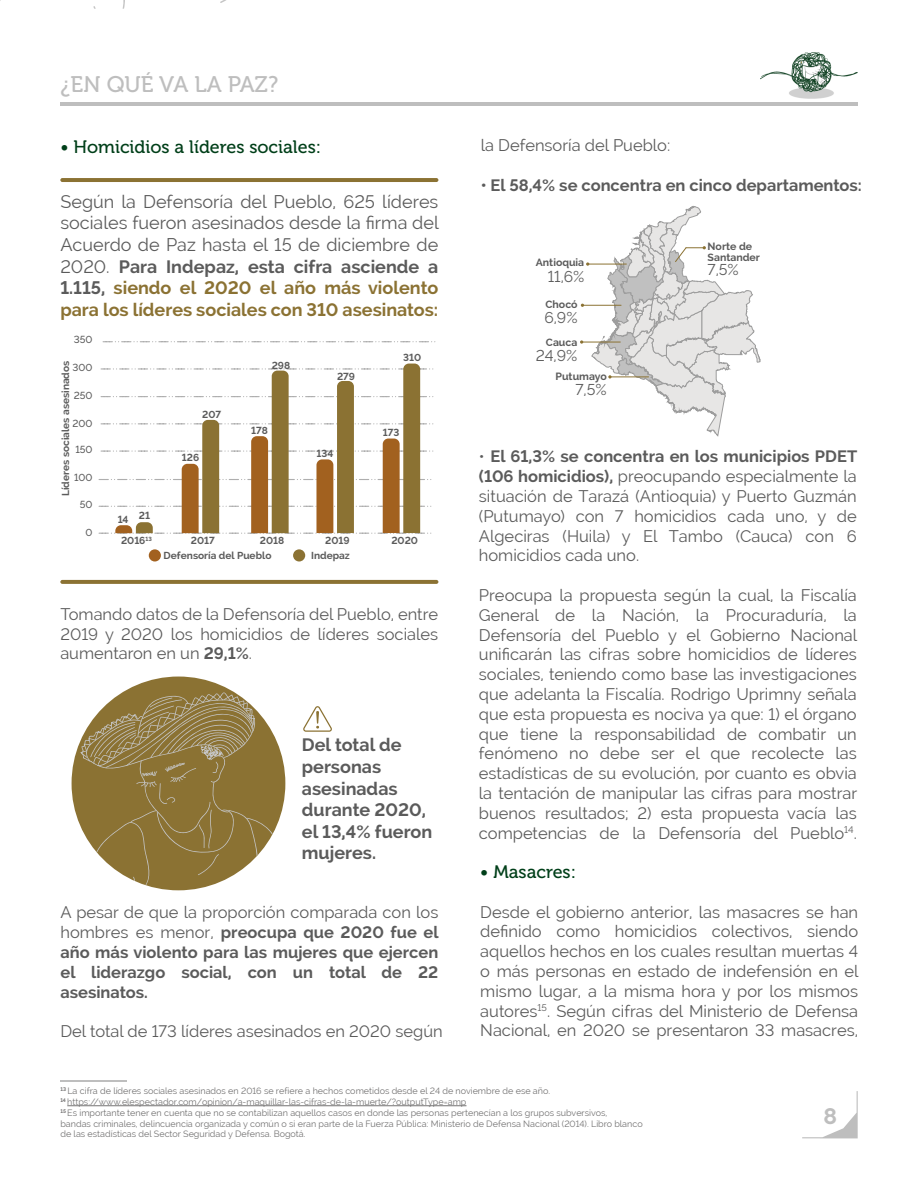
<style>
.page{position:relative;width:918px;height:1188px;background:#fff}
.page>*{position:absolute;margin:0;border:0;box-sizing:border-box;transform-origin:0 0}
.t1{font:22.5px "Museo 500";color:#bebebe}
.t2{font:700 22.5px "Raleway";color:#bebebe}
.t3{font:18px/21.6px "Raleway";color:#5b5b5b;text-align:justify}
.t4{font:700 18px/21.6px "Raleway";color:#5b5b5b}
.t5{font:18px "Museo 500";color:#003f19}
.t6{font:16.5px/19.8px "Raleway";color:#5b5b5b;text-align:justify}
.t7{font:700 16.5px/19.8px "Raleway";color:#5b5b5b;text-align:justify}
.t8{font:15.6px "Raleway";color:#5b5b5b}
.t9{font:700 10.5px/10.4px "Raleway";color:#5b5b5b}
.t10{font:700 10.2px "Raleway";color:#5b5b5b}
.t11{font:500 10.2px "Raleway";color:#5b5b5b}
.t12{font:9px/10.8px "Raleway";color:#747373}
.s1{font-weight:700}
.s2{font-weight:700;color:#8b7233}
.s3{font-weight:400}
</style>
<div class="page">
<svg style="left:802px;top:1091px;width:56px;height:47px"></svg>
<hr style="left:60px;top:102px;width:798px;height:3px;background:#bebebe">
<img style="left:760px;top:53px;width:98px;height:46px">
<hr style="left:67px;top:1105px;width:399px;height:1px;background:#747373">
<hr style="left:60px;top:1081px;width:67px;height:1px;background:#bebebe">
<svg style="left:0;top:0;width:125px;height:9px"></svg>
<svg style="left:220px;top:0;width:6px;height:3px"></svg>
<svg style="left:103px;top:341px;width:333px;height:1px"></svg>
<svg style="left:99px;top:364px;width:335px;height:170px"></svg>
<div style="left:149px;top:549px;width:12px;height:13px;background:#a2611f;border-radius:50%"></div>
<div style="left:293px;top:549px;width:12px;height:13px;background:#8b7233;border-radius:50%"></div>
<svg style="left:303px;top:706px;width:29px;height:26px"></svg>
<hr style="left:60px;top:178px;width:378px;height:4px;background:#8b7233;border-radius:2px">
<svg style="left:60px;top:580px;width:378px;height:4px;background:#8d7538"></svg>
<div style="left:72px;top:677px;width:213px;height:213px;background:#8b7233;border-radius:50%"></div>
<svg style="left:72px;top:692px;width:213px;height:199px"></svg>
<svg style="left:580px;top:206px;width:181px;height:231px"></svg>
<h1 class="t1" style="left:60px;top:72px;width:219px">¿EN QUÉ VA LA PAZ?</h1>
<p class="t5" style="left:60px;top:137px;width:262px">• Homicidios a líderes sociales:</p>
<p class="t3" style="left:60px;top:191px;width:380px">Según la Defensoría del Pueblo, 625 líderes sociales fueron asesinados desde la firma del Acuerdo de Paz hasta el 15 de diciembre de 2020. <span class="s1">Para Indepaz, esta cifra asciende a 1.115,</span> <span class="s2">siendo el 2020 el año más violento para los líderes sociales con 310 asesinatos:</span></p>
<p class="t11" style="left:74px;top:334px;width:20px">350</p>
<p class="t10" style="left:60px;top:496px;width:137px;rotate:-90deg">Líderes sociales asesinados</p>
<p class="t11" style="left:73px;top:361px;width:22px">300</p>
<p class="t11" style="left:74px;top:389px;width:20px">250</p>
<p class="t11" style="left:73px;top:417px;width:22px">200</p>
<p class="t11" style="left:75px;top:444px;width:19px">150</p>
<p class="t11" style="left:74px;top:472px;width:20px">100</p>
<p class="t11" style="left:80px;top:499px;width:14px">50</p>
<p class="t11" style="left:85px;top:527px;width:9px">0</p>
<p class="t10" style="left:202px;top:408px;width:20px">207</p>
<p class="t10" style="left:182px;top:452px;width:19px">126</p>
<p class="t10" style="left:272px;top:360px;width:20px">298</p>
<p class="t10" style="left:251px;top:425px;width:18px">178</p>
<p class="t10" style="left:337px;top:370px;width:20px">279</p>
<p class="t10" style="left:316px;top:448px;width:18px">134</p>
<p class="t10" style="left:403px;top:352px;width:20px">310</p>
<p class="t10" style="left:383px;top:427px;width:18px">173</p>
<p class="t10" style="left:118px;top:514px;width:12px">14</p>
<p class="t10" style="left:139px;top:510px;width:13px">21</p>
<p class="t10" style="left:121px;top:535px;width:32px">2016<sup>13</sup></p>
<p class="t10" style="left:191px;top:535px;width:25px">2017</p>
<p class="t10" style="left:260px;top:535px;width:26px">2018</p>
<p class="t10" style="left:325px;top:535px;width:26px">2019</p>
<p class="t10" style="left:391px;top:535px;width:28px">2020</p>
<p class="t10" style="left:164px;top:549px;width:109px">Defensoría del Pueblo</p>
<p class="t10" style="left:311px;top:549px;width:40px">Indepaz</p>
<p class="t6" style="left:60px;top:604px;width:379px">Tomando datos de la Defensoría del Pueblo, entre 2019 y 2020 los homicidios de líderes sociales aumentaron en un <span class="s1">29,1%</span>.</p>
<p class="t4" style="left:302px;top:734px;width:132px">Del total de personas asesinadas durante 2020, el 13,4% fueron mujeres.</p>
<p class="t7" style="left:60px;top:903px;width:380px"><span class="s3">A pesar de que la proporción comparada con los hombres es menor,</span> preocupa que 2020 fue el año más violento para las mujeres que ejercen el liderazgo social, con un total de 22 asesinatos.</p>
<p class="t6" style="left:60px;top:1021px;width:384px">Del total de 173 líderes asesinados en 2020 según</p>
<p class="t6" style="left:481px;top:135px;width:191px">la Defensoría del Pueblo:</p>
<p class="t7" style="left:481px;top:175px;width:383px">• El 58,4% se concentra en cinco departamentos:</p>
<p class="t9" style="left:536px;top:258px;width:50px">Antioquia</p>
<p class="t8" style="left:548px;top:267px;width:38px">11,6%</p>
<p class="t9" style="left:546px;top:299px;width:34px">Chocó</p>
<p class="t8" style="left:544px;top:308px;width:35px">6,9%</p>
<p class="t9" style="left:546px;top:337px;width:33px">Cauca</p>
<p class="t8" style="left:536px;top:346px;width:43px">24,9%</p>
<p class="t9" style="left:556px;top:371px;width:53px">Putumayo</p>
<p class="t8" style="left:576px;top:381px;width:33px">7,5%</p>
<p class="t9" style="left:708px;top:241px;width:54px">Norte de<br>Santander</p>
<p class="t8" style="left:708px;top:260px;width:33px">7,5%</p>
<p class="t6" style="left:479px;top:447px;width:380px">• <span class="s1">El 61,3% se concentra en los municipios PDET (106 homicidios),</span> preocupando especialmente la situación de Tarazá (Antioquia) y Puerto Guzmán (Putumayo) con 7 homicidios cada uno, y de Algeciras (Huila) y El Tambo (Cauca) con 6 homicidios cada uno.</p>
<p class="t6" style="left:479px;top:585px;width:380px">Preocupa la propuesta según la cual, la Fiscalía General de la Nación, la Procuraduría, la Defensoría del Pueblo y el Gobierno Nacional unificarán las cifras sobre homicidios de líderes sociales, teniendo como base las investigaciones que adelanta la Fiscalía. Rodrigo Uprimny señala que esta propuesta es nociva ya que: 1) el órgano que tiene la responsabilidad de combatir un fenómeno no debe ser el que recolecte las estadísticas de su evolución, por cuanto es obvia la tentación de manipular las cifras para mostrar buenos resultados; 2) esta propuesta vacía las competencias de la Defensoría del Pueblo<sup>14</sup>.</p>
<p class="t5" style="left:480px;top:862px;width:97px">• Masacres:</p>
<p class="t6" style="left:480px;top:902px;width:380px">Desde el gobierno anterior, las masacres se han definido como homicidios colectivos, siendo aquellos hechos en los cuales resultan muertas 4 o más personas en estado de indefensión en el mismo lugar, a la misma hora y por los mismos autores<sup>15</sup>. Según cifras del Ministerio de Defensa Nacional, en 2020 se presentaron 33 masacres,</p>
<p class="t12" style="left:60px;top:1086px;width:584px"><sup>13</sup> La cifra de líderes sociales asesinados en 2016 se refiere a hechos cometidos desde el 24 de noviembre de ese año.<br><sup>14</sup> https://www.elespectador.com/opinion/a-maquillar-las-cifras-de-la-muerte/?outputType=amp<br><sup>15</sup> Es importante tener en cuenta que no se contabilizan aquellos casos en donde las personas pertenecían a los grupos subversivos,<br>bandas criminales, delincuencia organizada y común o si eran parte de la Fuerza Pública: Ministerio de Defensa Nacional (2014). Libro blanco de las estadísticas del Sector Seguridad y Defensa. Bogotá.</p>
<h1 class="t2" style="left:824px;top:1103px;width:15px">8</h1>
</div>
